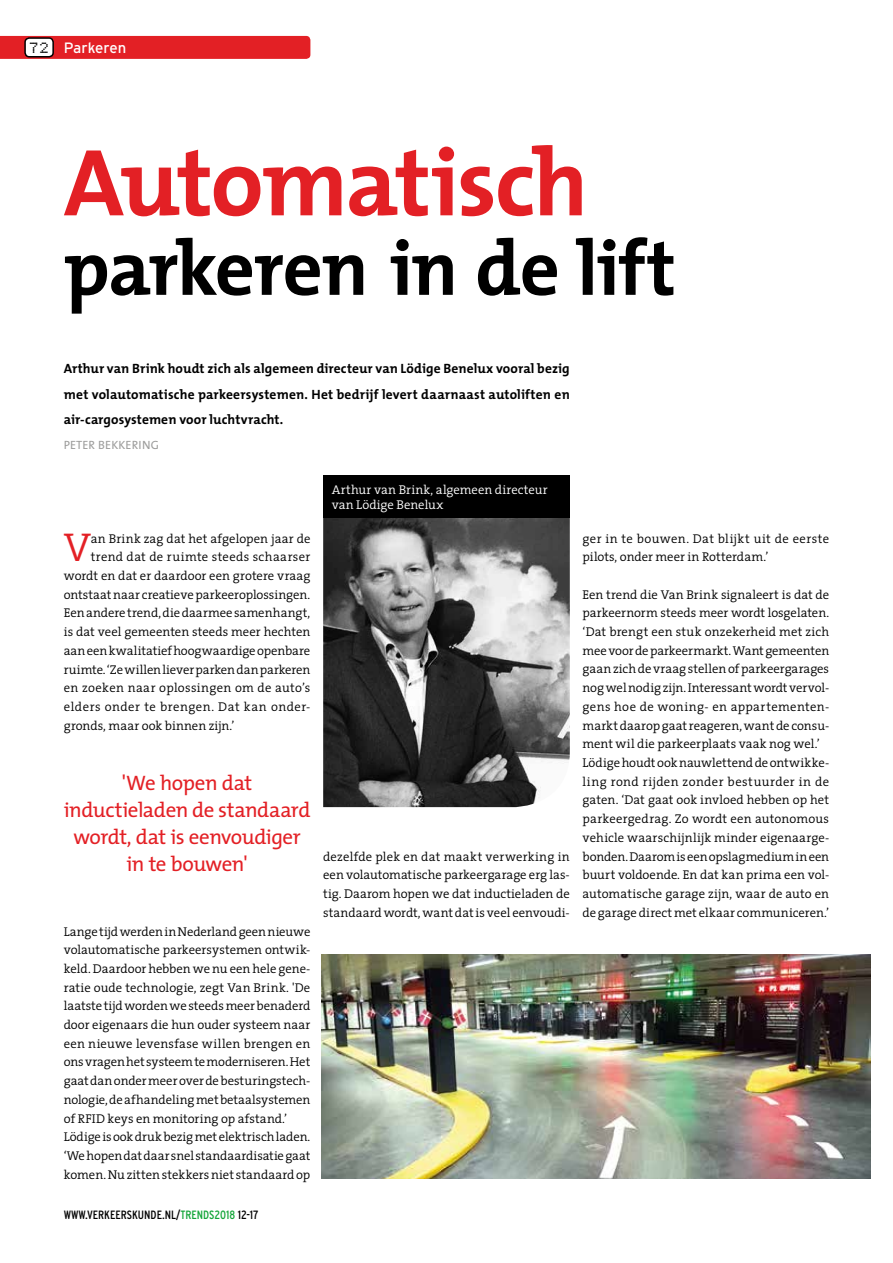
<style>
.page{position:relative;width:893px;height:1263px;background:#fff}
.page>*{position:absolute;margin:0;border:0;box-sizing:border-box;transform-origin:0 0}
.t1{font:700 96px "The Mix";letter-spacing:-.025em;color:#e32025}
.t2{font:700 78px "The Mix";letter-spacing:-.02em;color:#000}
.t3{font:300 40.5px "The Serif";color:#e32025}
.t4{font:21px/27px "The Mix";letter-spacing:-.02em;color:#e32025;text-align:center}
.t5{font:15px "Interstate";color:#fff}
.t6{font:700 13.5px/25.5px "The Mix";letter-spacing:.005em;color:#000;text-align:justify}
.t7{font:300 12.75px/18.8px "The Serif";color:#000}
.t8{font:300 12.75px "The Serif";letter-spacing:.025em;color:#000}
.t9{font:300 12.75px/18.8px "The Serif";letter-spacing:.02em;color:#000}
.t10{font:300 12.75px/15px "The Serif";letter-spacing:.005em;color:#fff}
.t11{font:300 12.75px "The Serif";letter-spacing:.035em;color:#000}
.t12{font:condensed 12px "Interstate";color:#000}
.t13{font:12px "The Mix";letter-spacing:.01em;color:#9d9d9c}
.s1{font-family:"Dottie";color:#000}
.s2{color:#13a538}
</style>
<div class="page">
<div style="left:0;top:36px;width:310px;height:23px;background:#e32025"></div>
<div style="left:25px;top:38px;width:28px;height:19px;background:#fff;border-radius:4px"></div>
<div style="left:24px;top:37px;width:30px;height:21px;border:2px solid #000;border-radius:4px"></div>
<img style="left:323px;top:518px;width:247px;height:289px">
<div style="left:323px;top:476px;width:247px;height:42px;background:#000"></div>
<img style="left:322px;top:954px;width:548px;height:225px">
<p class="t5" style="left:29px;top:39px;width:99px"><span class="s1">72</span> Parkeren</p>
<h1 class="t1" style="left:64px;top:102px;width:526px">Automatisch</h1>
<h2 class="t2" style="left:64px;top:203px;width:614px">parkeren in de lift</h2>
<p class="t6" style="left:64px;top:356px;width:508px">Arthur van Brink houdt zich als algemeen directeur van Lödige Benelux vooral bezig met volautomatische parkeersystemen. Het bedrijf levert daarnaast autoliften en air-cargosystemen voor luchtvracht.</p>
<p class="t13" style="left:64px;top:435px;width:97px">PETER BEKKERING</p>
<h3 class="t3" style="left:64px;top:514px;width:29px">V</h3>
<p class="t7" style="left:91px;top:528px;width:221px">an Brink zag dat het afgelopen jaar de</p>
<p class="t8" style="left:91px;top:546px;width:221px">trend dat de ruimte steeds schaarser</p>
<p class="t7" style="left:64px;top:566px;width:248px">wordt en dat er daardoor een grotere vraag</p>
<p class="t7" style="left:64px;top:585px;width:248px">ontstaat naar creatieve parkeeroplossingen.</p>
<p class="t7" style="left:64px;top:603px;width:248px">Een andere trend, die daarmee samenhangt,</p>
<p class="t7" style="left:64px;top:622px;width:248px">is dat veel gemeenten steeds meer hechten</p>
<p class="t7" style="left:64px;top:641px;width:248px">aan een kwalitatief hoogwaardige openbare</p>
<p class="t7" style="left:64px;top:659px;width:248px">ruimte. ‘Ze willen liever parken dan parkeren</p>
<p class="t8" style="left:64px;top:677px;width:248px">en zoeken naar oplossingen om de auto’s</p>
<p class="t11" style="left:64px;top:696px;width:248px">elders onder te brengen. Dat kan onder-</p>
<p class="t7" style="left:64px;top:716px;width:172px">gronds, maar ook binnen zijn.’</p>
<p class="t10" style="left:332px;top:482px;width:217px">Arthur van Brink, algemeen directeur van Lödige Benelux</p>
<h3 class="t4" style="left:64px;top:769px;width:248px">'We hopen dat inductieladen de standaard wordt, dat is eenvoudiger in te bouwen'</h3>
<p class="t7" style="left:64px;top:921px;width:248px">Lange tijd werden in Nederland geen nieuwe volautomatische parkeersystemen ontwik&shy;keld. Daardoor hebben we nu een hele gene&shy;ratie oude technologie, zegt Van Brink. 'De laatste tijd worden we steeds meer benaderd door eigenaars die hun ouder systeem naar een nieuwe levensfase willen brengen en ons vragen het systeem te moderniseren. Het gaat dan onder meer over de besturingstech&shy;nologie, de afhandeling met betaalsystemen of RFID keys en monitoring op afstand.’ Lödige is ook druk bezig met elektrisch laden. ‘We hopen dat daar snel standaardisatie gaat komen. Nu zitten stekkers niet standaard op</p>
<p class="t12" style="left:64px;top:1208px;width:196px">WWW.VERKEERSKUNDE.NL/<span class="s2">TRENDS2018</span> 12-17</p>
<p class="t7" style="left:323px;top:846px;width:248px;text-align:justify">dezelfde plek en dat maakt verwerking in een volautomatische parkeergarage erg las&shy;tig. Daarom hopen we dat inductieladen de standaard wordt, want dat is veel eenvoudi-</p>
<p class="t9" style="left:583px;top:528px;width:248px">ger in te bouwen. Dat blijkt uit de eerste pilots, onder meer in Rotterdam.’</p>
<p class="t7" style="left:583px;top:584px;width:248px">Een trend die Van Brink signaleert is dat de parkeernorm steeds meer wordt losgelaten. ‘Dat brengt een stuk onzekerheid met zich mee voor de parkeermarkt. Want gemeenten gaan zich de vraag stellen of parkeergarages nog wel nodig zijn. Interessant wordt vervol&shy;gens hoe de woning- en appartementen&shy;markt daarop gaat reageren, want de consu&shy;ment wil die parkeerplaats vaak nog wel.’ Lödige houdt ook nauwlettend de ontwikke&shy;ling rond rijden zonder bestuurder in de gaten. ‘Dat gaat ook invloed hebben op het parkeergedrag. Zo wordt een autonomous vehicle waarschijnlijk minder eigenaarge&shy;bonden. Daarom is een opslagmedium in een buurt voldoende. En dat kan prima een vol&shy;automatische garage zijn, waar de auto en de garage direct met elkaar communiceren.’</p>
</div>
